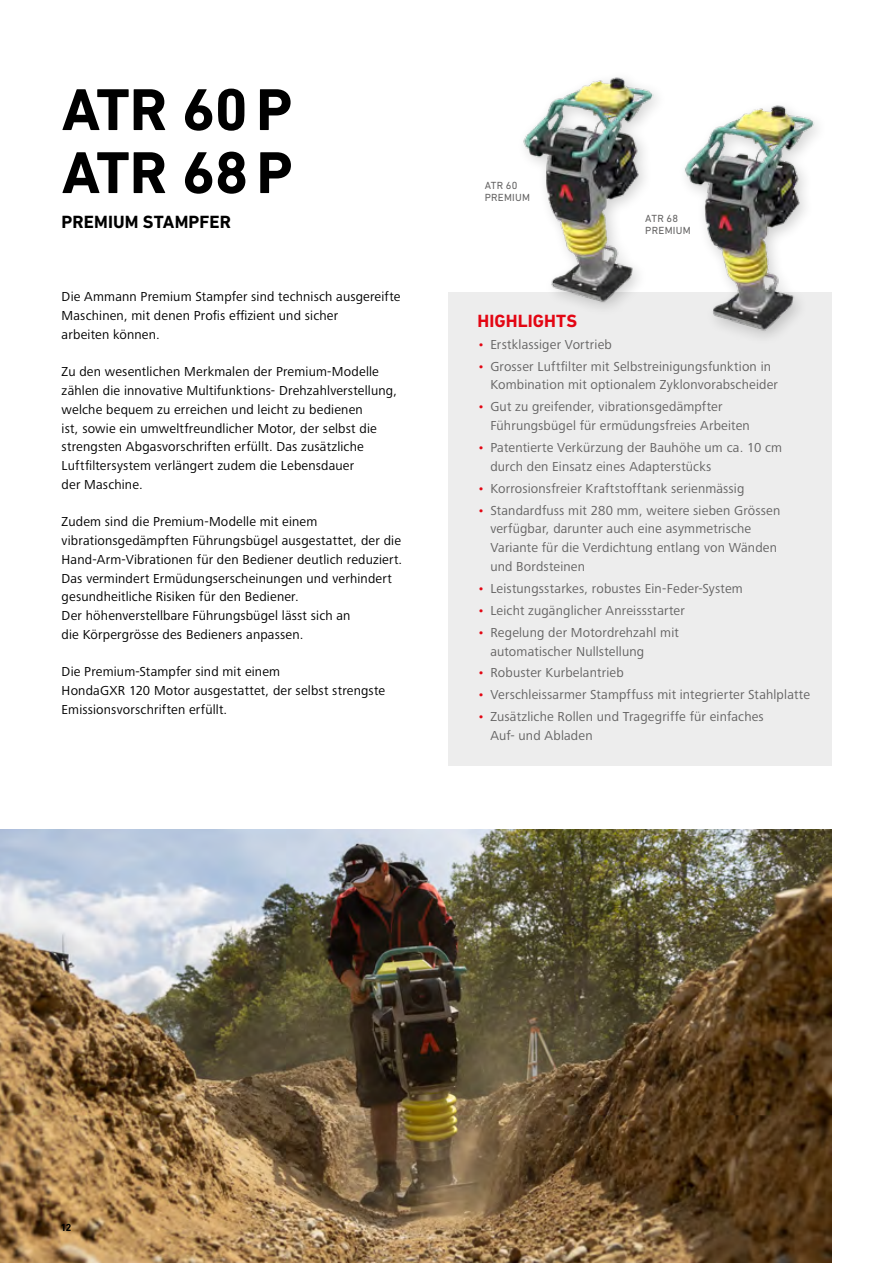
<style>
.page{position:relative;width:893px;height:1263px;background:#fff}
.page>*{position:absolute;margin:0;border:0;box-sizing:border-box;transform-origin:0 0}
.t1{font:700 60px/63px "DIN Next LT Pro";color:#000}
.t2{font:700 18px "DIN Next LT Pro";letter-spacing:.005em;color:#000}
.t3{font:700 18px "DIN Next LT Pro";letter-spacing:.005em;color:#e30613}
.t4{font:13.5px/18.8px "Frutiger Next LTW1 G";letter-spacing:.015em;color:#000}
.t5{font:13.5px/18.8px "Frutiger Next LTW1 G";letter-spacing:.015em;color:#646363}
.t6{font:10.5px/12px "DIN Next LT Pro";letter-spacing:.025em;color:#646363}
.t7{font:700 10.5px "DIN Next LT Pro";color:#000}
.s1{color:#e30613}
</style>
<div class="page">
<img style="left:0;top:829px;width:831px;height:434px">
<div style="left:448px;top:292px;width:383px;height:474px;background:#ededed"></div>
<img style="left:523px;top:77px;width:101px;height:231px">
<img style="left:624px;top:79px;width:208px;height:266px">
<h1 class="t1" style="left:62px;top:78px;width:233px">ATR 60P<br>ATR 68P</h1>
<h2 class="t2" style="left:62px;top:211px;width:171px">PREMIUM STAMPFER</h2>
<p class="t4" style="left:62px;top:288px;width:340px">Die Ammann Premium Stampfer sind technisch ausgereifte<br>Maschinen, mit denen Profis effizient und sicher<br>arbeiten können.</p>
<p class="t4" style="left:62px;top:363px;width:337px">Zu den wesentlichen Merkmalen der Premium-Modelle zählen die innovative Multifunktions- Drehzahlverstellung, welche bequem zu erreichen und leicht zu bedienen<br>ist, sowie ein umweltfreundlicher Motor, der selbst die strengsten Abgasvorschriften erfüllt. Das zusätzliche Luftfiltersystem verlängert zudem die Lebensdauer<br>der Maschine.</p>
<p class="t4" style="left:62px;top:513px;width:342px">Zudem sind die Premium-Modelle mit einem vibrationsgedämpften Führungsbügel ausgestattet, der die Hand-Arm-Vibrationen für den Bediener deutlich reduziert.<br>Das vermindert Ermüdungserscheinungen und verhindert gesundheitliche Risiken für den Bediener.<br>Der höhenverstellbare Führungsbügel lässt sich an<br>die Körpergrösse des Bedieners anpassen.</p>
<p class="t4" style="left:62px;top:663px;width:325px">Die Premium-Stampfer sind mit einem<br>HondaGXR 120 Motor ausgestattet, der selbst strengste<br>Emissionsvorschriften erfüllt.</p>
<p class="t6" style="left:485px;top:179px;width:47px">ATR 60<br>PREMIUM</p>
<p class="t6" style="left:645px;top:212px;width:47px">ATR 68<br>PREMIUM</p>
<h2 class="t3" style="left:478px;top:310px;width:101px">HIGHLIGHTS</h2>
<p class="t5" style="left:478px;top:335px;width:136px"><span class="s1">•</span> Erstklassiger Vortrieb</p>
<p class="t5" style="left:490px;top:357px;width:289px;text-indent:-13px"><span class="s1">•</span> Grosser Luftfilter mit Selbstreinigungsfunktion in<br>Kombination mit optionalem Zyklonvorabscheider</p>
<p class="t5" style="left:490px;top:398px;width:261px;text-indent:-13px"><span class="s1">•</span> Gut zu greifender, vibrationsgedämpfter<br>Führungsbügel für ermüdungsfreies Arbeiten</p>
<p class="t5" style="left:490px;top:439px;width:293px;text-indent:-13px"><span class="s1">•</span> Patentierte Verkürzung der Bauhöhe um ca. 10 cm durch den Einsatz eines Adapterstücks</p>
<p class="t5" style="left:478px;top:479px;width:268px"><span class="s1">•</span> Korrosionsfreier Kraftstofftank serienmässig</p>
<p class="t5" style="left:490px;top:501px;width:292px;text-indent:-13px"><span class="s1">•</span> Standardfuss mit 280 mm, weitere sieben Grössen verfügbar, darunter auch eine asymmetrische Variante für die Verdichtung entlang von Wänden und Bordsteinen</p>
<p class="t5" style="left:478px;top:579px;width:267px"><span class="s1">•</span> Leistungsstarkes, robustes Ein-Feder-System</p>
<p class="t5" style="left:478px;top:601px;width:209px"><span class="s1">•</span> Leicht zugänglicher Anreissstarter</p>
<p class="t5" style="left:490px;top:623px;width:190px;text-indent:-13px"><span class="s1">•</span> Regelung der Motordrehzahl mit automatischer Nullstellung</p>
<p class="t5" style="left:478px;top:664px;width:148px"><span class="s1">•</span> Robuster Kurbelantrieb</p>
<p class="t5" style="left:478px;top:686px;width:334px"><span class="s1">•</span> Verschleissarmer Stampffuss mit integrierter Stahlplatte</p>
<p class="t5" style="left:490px;top:708px;width:275px;text-indent:-13px"><span class="s1">•</span> Zusätzliche Rollen und Tragegriffe für einfaches<br>Auf- und Abladen</p>
<p class="t7" style="left:62px;top:1221px;width:11px">12</p>
</div>
